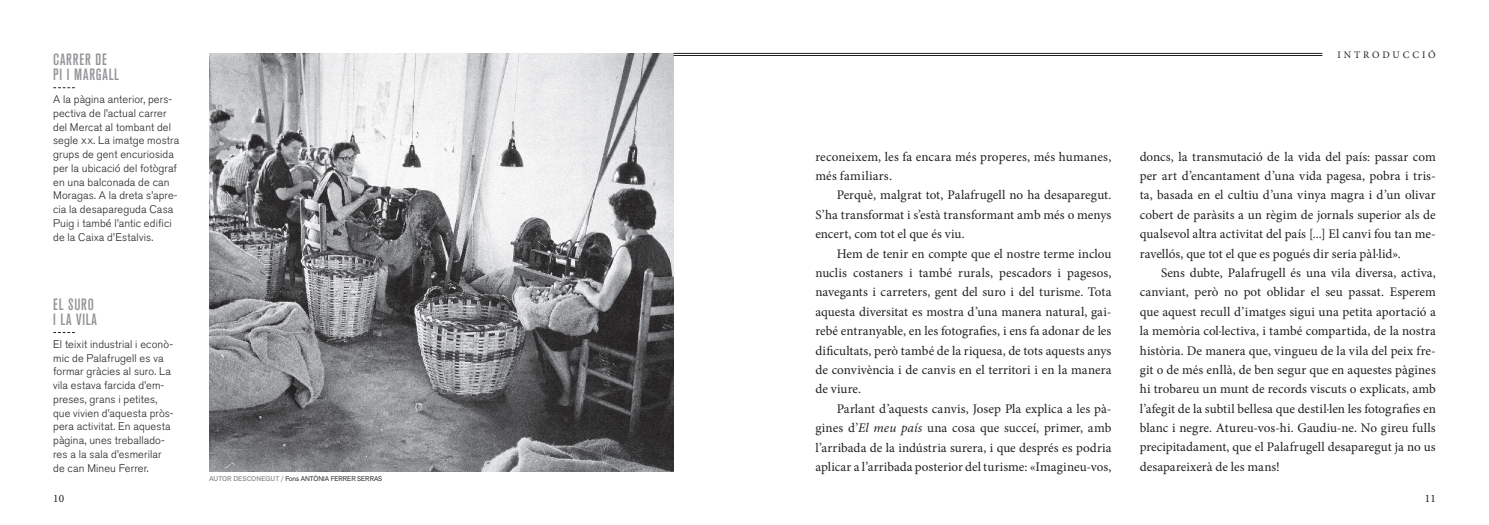
<style>
.page{position:relative;width:1489px;height:525px;background:#fff}
.page>*{position:absolute;margin:0;border:0;box-sizing:border-box;transform-origin:0 0}
.t1{font:500 condensed 16.25px/15px "Akzidenz Grotesk BQ";letter-spacing:.05em;color:#939598}
.t2{font:13.12px/19.4px "Minion Pro";letter-spacing:.005em;color:#231f20;text-align:justify}
.t3{font:11.25px "Minion Pro";color:#231f20}
.t4{font:300 11px/13.8px "Akzidenz Grotesk BQ";letter-spacing:.01em;color:#231f20}
.t5{font:10px "Minion Pro";letter-spacing:.29em;color:#231f20}
.t6{font:6.88px "Akzid Grtsk Next";color:#231f20}
.s1{font-family:"Akzidenz Grotesk BQ Light SC";font-weight:400}
.s2{font-weight:500;color:#939598}
.s3{font-style:italic}
</style>
<div class="page">
<img style="left:209px;top:53px;width:464px;height:418px">
<hr style="left:673px;top:53px;width:649px;height:1px;background:#231f20">
<hr style="left:673px;top:55px;width:649px;height:1px;background:#231f20">
<svg style="left:53px;top:87px;width:22px;height:1px"></svg>
<svg style="left:53px;top:332px;width:22px;height:1px"></svg>
<p class="t1" style="left:53px;top:51px;width:67px">CARRER DE<br>PI I MARGALL</p>
<p class="t4" style="left:53px;top:93px;width:128px">A la pàgina anterior, pers· pectiva de l’actual carrer del Mercat al tombant del segle <span class="s1">xx</span>. La imatge mostra grups de gent encuriosida per la ubicació del fotògraf en una balconada de can<br>Moragas. A la dreta s’apre· cia la desapareguda Casa<br>Puig i també l’antic edifici de la Caixa d’Estalvis.</p>
<p class="t1" style="left:53px;top:296px;width:45px">EL SURO<br>I LA VILA</p>
<p class="t4" style="left:53px;top:337px;width:122px">El teixit industrial i econò· mic de Palafrugell es va formar gràcies al suro. La vila estava farcida d’em· preses, grans i petites, que vivien d’aquesta pròs· pera activitat. En aquesta pàgina, unes treballado· res a la sala d’esmerilar de can Mineu Ferrer.</p>
<p class="t6" style="left:209px;top:473px;width:174px"><span class="s2">AUTOR DESCONEGUT /</span> Fons ANTÒNIA FERRER SERRAS</p>
<p class="t5" style="left:1337px;top:48px;width:100px">INTRODUCCIÓ</p>
<p class="t2" style="left:815px;top:147px;width:297px">reconeixem, les fa encara més properes, més humanes, més familiars.</p>
<p class="t2" style="left:815px;top:185px;width:297px;text-indent:21px">Perquè, malgrat tot, Palafrugell no ha desaparegut.<br>S’ha transformat i s’està transformant amb més o menys encert, com tot el que és viu.</p>
<p class="t2" style="left:815px;top:243px;width:297px;text-indent:21px">Hem de tenir en compte que el nostre terme inclou nuclis costaners i també rurals, pescadors i pagesos, navegants i carreters, gent del suro i del turisme. Tota aquesta diversitat es mostra d’una manera natural, gai&shy;rebé entranyable, en les fotografies, i ens fa adonar de les dificultats, però també de la riquesa, de tots aquests anys de convivència i de canvis en el territori i en la manera de viure.</p>
<p class="t2" style="left:815px;top:398px;width:297px;text-indent:21px">Parlant d’aquests canvis, Josep Pla explica a les pà&shy;gines d’<span class="s3">El meu país</span> una cosa que succeí, primer, amb l’arribada de la indústria surera, i que després es podria aplicar a l’arribada posterior del turisme: «Imagineu-vos,</p>
<p class="t2" style="left:1139px;top:147px;width:297px">doncs, la transmutació de la vida del país: passar com per art d’encantament d’una vida pagesa, pobra i tris&shy;ta, basada en el cultiu d’una vinya magra i d’un olivar cobert de paràsits a un règim de jornals superior als de qualsevol altra activitat del país [...] El canvi fou tan me&shy;ravellós, que tot el que es pogués dir seria pàl·lid».</p>
<p class="t2" style="left:1139px;top:263px;width:297px;text-indent:21px">Sens dubte, Palafrugell és una vila diversa, activa, canviant, però no pot oblidar el seu passat. Esperem que aquest recull d’imatges sigui una petita aportació a la memòria col·lectiva, i també compartida, de la nostra història. De manera que, vingueu de la vila del peix fre&shy;git o de més enllà, de ben segur que en aquestes pàgines hi trobareu un munt de records viscuts o explicats, amb l’afegit de la subtil bellesa que destil·len les fotografies en blanc i negre. Atureu-vos-hi. Gaudiu-ne. No gireu fulls precipitadament, que el Palafrugell desaparegut ja no us desapareixerà de les mans!</p>
<p class="t3" style="left:53px;top:491px;width:12px">10</p>
<p class="t3" style="left:1424px;top:491px;width:12px">11</p>
</div>
